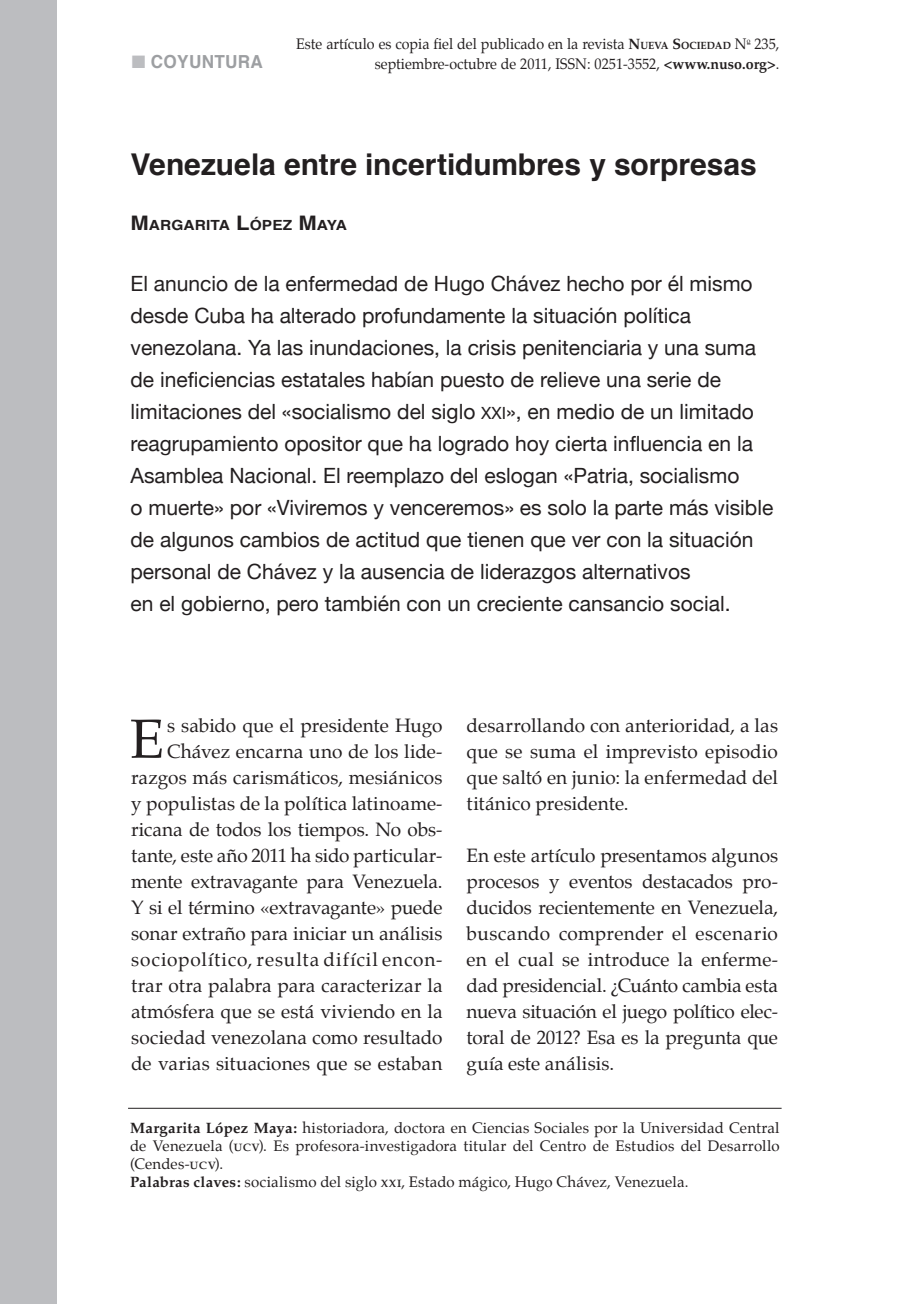
<style>
.page{position:relative;width:908px;height:1304px;background:#fff}
.page>*{position:absolute;margin:0;border:0;box-sizing:border-box;transform-origin:0 0}
.NS_Capitular_2l{font:55.2px "Palatino";color:#231f20}
.NS_Título_art{font:700 30px "Helvetica";letter-spacing:-.005em;color:#231f20}
.NS_Copete{font:21px/32px "Helvetica Neue";color:#231f20}
.NS_Capitular_2l-2{font:19px/26px "Palatino";color:#231f20;text-align:right}
.NS_Texto{font:19px/26px "Palatino";letter-spacing:-.01em;color:#231f20;text-align:justify}
.t1{font:700 18px "Helvetica";letter-spacing:.02em;color:#9d9fa2;scale:.95 1}
.NS_Curri__clave{font:15px/18px "Palatino";letter-spacing:.01em;color:#231f20;text-align:justify}
.textopalatino{font:15px "Palatino";color:#231f20;scale:.95 1}
.NS_Autor{font:700 14px "Helvetica";letter-spacing:.005em;color:#231f20;scale:1.1 1}
.s1{color:#bcbdc0}
.s2{font-family:"Palatino Bold Os F"}
.s3{font-family:"Palatino Bold Os F";font-size:10.4px}
.s4{font-size:20px}
.s5{font-size:16.8px}
.s6{font-family:"Palatino SC"}
</style>
<div class="page">
<hr style="left:128px;top:1108px;width:653px;height:1px;background:#231f20">
<div style="left:0;top:0;width:57px;height:1304px;background:#bcbdc0"></div>
<p class="t1" style="left:132px;top:47px;width:139px"><span class="s1">■</span> coyuntura</p>
<p class="textopalatino" style="left:296px;top:31px;width:510px">Este artículo es copia fiel del publicado en la revista <span class="s2">N</span><span class="s3">UEVA</span> <span class="s2">S</span><span class="s3">OCIEDAD</span> N<sup>o</sup> 235,</p>
<p class="textopalatino" style="left:374px;top:51px;width:427px">septiembre-octubre de 2011, ISSN: 0251-3552, <span class="s2">&lt;www.nuso.org&gt;</span>.</p>
<p class="NS_Título_art" style="left:130px;top:140px;width:627px">Venezuela entre incertidumbres y sorpresas</p>
<p class="NS_Autor" style="left:130px;top:214px;width:198px"><span class="s4">M</span>ARGARITA <span class="s4">L</span>ÓPEZ <span class="s4">M</span>AYA</p>
<p class="NS_Copete" style="left:130px;top:267px;width:623px">El anuncio de la enfermedad de Hugo Chávez hecho por él mismo desde Cuba ha alterado profundamente la situación política</p>
<p class="NS_Copete" style="left:130px;top:331px;width:627px">venezolana. Ya las inundaciones, la crisis penitenciaria y una suma</p>
<p class="NS_Copete" style="left:130px;top:363px;width:592px">de ineficiencias estatales habían puesto de relieve una serie de</p>
<p class="NS_Copete" style="left:130px;top:395px;width:624px;text-align:justify">limitaciones del «socialismo del siglo <span class="s5">xxi</span>», en medio de un limitado reagrupamiento opositor que ha logrado hoy cierta influencia en la Asamblea Nacional. El reemplazo del eslogan «Patria, socialismo</p>
<p class="NS_Copete" style="left:130px;top:491px;width:644px">o muerte» por «Viviremos y venceremos» es solo la parte más visible de algunos cambios de actitud que tienen que ver con la situación personal de Chávez y la ausencia de liderazgos alternativos</p>
<p class="NS_Copete" style="left:130px;top:587px;width:601px">en el gobierno, pero también con un creciente cansancio social.</p>
<p class="NS_Capitular_2l-2" style="left:131px;top:712px;width:313px">s sabido que el presidente Hugo Chávez encarna uno de los lide&shy;razgos más carismáticos, mesiánicos y populistas de la política latinoame&shy;ricana de todos los tiempos. No obs&shy;tante, este año 2011 ha sido particular&shy;mente extravagante para Venezuela.<br>Y si el término «extravagante» puede sonar extraño para iniciar un análisis sociopolítico, resulta difícil encon&shy;trar otra palabra para caracterizar la atmósfera que se está viviendo en la sociedad venezolana como resultado de varias situaciones que se estaban</p>
<p class="NS_Capitular_2l-2" style="left:466px;top:712px;width:313px;text-align:justify">desarrollando con anterioridad, a las que se suma el imprevisto episodio que saltó en junio: la enfermedad del titánico presidente.</p>
<p class="NS_Capitular_2l" style="left:130px;top:693px;width:36px">E</p>
<p class="NS_Texto" style="left:466px;top:842px;width:313px">En este artículo presentamos algunos procesos y eventos destacados pro&shy;ducidos recientemente en Venezuela, buscando comprender el escenario en el cual se introduce la enferme&shy;dad presidencial. ¿Cuánto cambia esta nueva situación el juego político elec&shy;toral de 2012? Esa es la pregunta que guía este análisis.</p>
<p class="NS_Curri__clave" style="left:130px;top:1119px;width:650px"><span class="s2">Margarita López Maya:</span> historiadora, doctora en Ciencias Sociales por la Universidad Central de Venezuela (<span class="s6">ucv</span>). Es profesora-investigadora titular del Centro de Estudios del Desarrollo (Cendes-<span class="s6">ucv</span>).</p>
<p class="NS_Curri__clave" style="left:130px;top:1173px;width:559px"><span class="s2">Palabras claves:</span> socialismo del siglo <span class="s6">xxi</span>, Estado mágico, Hugo Chávez, Venezuela.</p>
</div>
